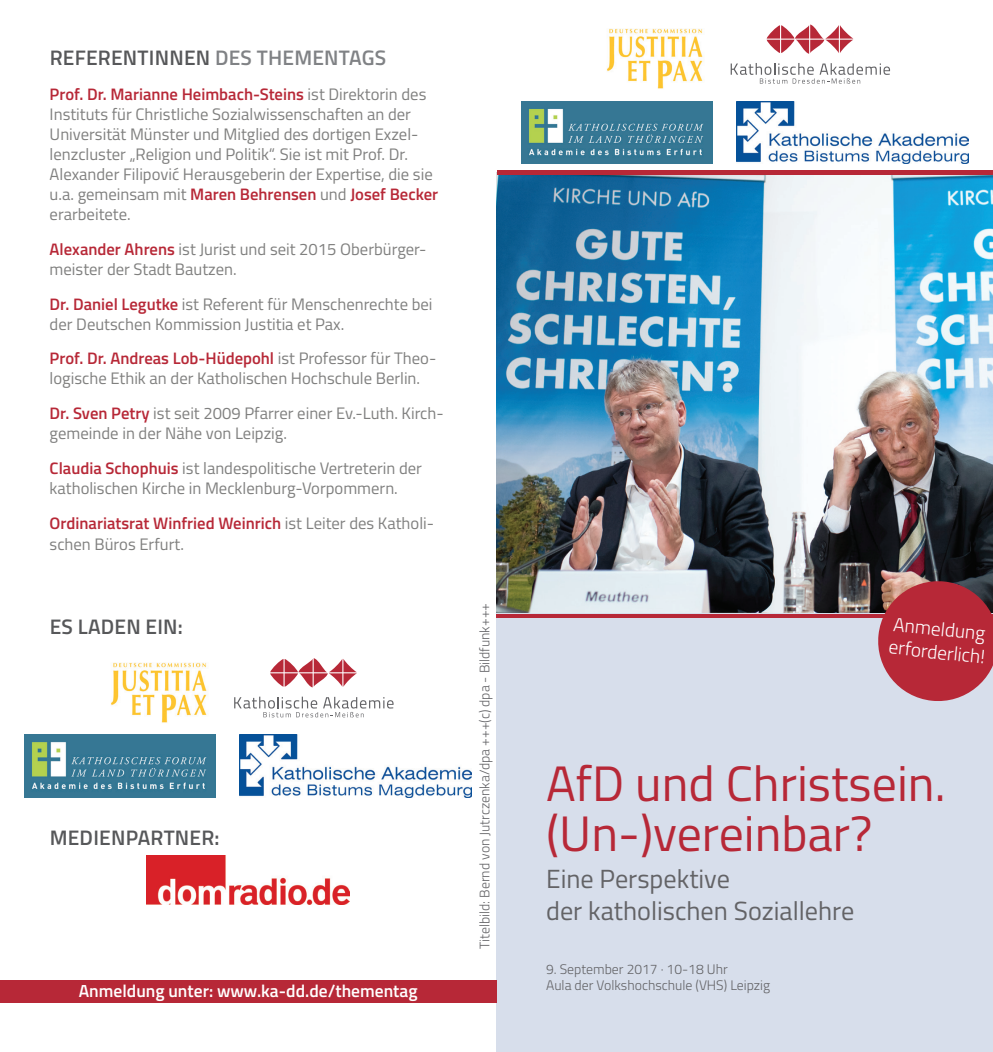
<style>
.page{position:relative;width:993px;height:1052px;background:#fff}
.page>*{position:absolute;margin:0;border:0;box-sizing:border-box;transform-origin:0 0}
.t1{font:49.88px/49.9px "Titillium";color:#b72837}
.t2{font:26.25px/31.5px "Titillium";color:#636366}
.t3{font:600 21px "Titillium";letter-spacing:.01em;color:#57585a}
.t4{font:300 19.25px/23.1px "Titillium";color:#fff}
.t5{font:600 17.5px "Titillium";color:#fff}
.t6{font:16.62px/19.9px "Titillium";color:#80807f}
.t7{font:300 13.83px/16.6px "Titillium";color:#636366}
.s1{color:#808285}
.s2{font-weight:600;color:#b72837}
</style>
<div class="page">
<img style="left:496px;top:173px;width:496px;height:441px">
<div style="left:496px;top:614px;width:496px;height:438px;background:#d7deeb"></div>
<hr style="left:497px;top:171px;width:495px;height:4px;background:#b72837">
<svg style="left:766px;top:25px;width:87px;height:29px"></svg>
<svg style="left:730px;top:63px;width:159px;height:21px"></svg>
<img style="left:607px;top:28px;width:96px;height:61px">
<img style="left:521px;top:101px;width:190px;height:63px">
<img style="left:736px;top:101px;width:231px;height:63px">
<hr style="left:496px;top:614px;width:496px;height:4px;background:#b72837">
<svg style="left:270px;top:658px;width:87px;height:29px"></svg>
<svg style="left:234px;top:696px;width:159px;height:21px"></svg>
<img style="left:111px;top:662px;width:96px;height:61px">
<img style="left:25px;top:735px;width:190px;height:62px">
<img style="left:240px;top:735px;width:231px;height:62px">
<div style="left:0;top:979px;width:496px;height:23px;background:#b72837"></div>
<img style="left:147px;top:855px;width:202px;height:49px">
<svg style="left:874px;top:578px;width:118px;height:123px;background:#b1424f"></svg>
<p class="t3" style="left:50px;top:42px;width:338px">REFERENTINNEN <span class="s1">DES THEMENTAGS</span></p>
<p class="t6" style="left:50px;top:84px;width:390px"><span class="s2">Prof. Dr. Marianne Heimbach-Steins</span> ist Direktorin des Instituts für Christliche Sozialwissenschaften an der Universität Münster und Mitglied des dortigen Exzel&shy;lenzcluster „Religion und Politik“. Sie ist mit Prof. Dr.<br>Alexander Filipović Herausgeberin der Expertise, die sie u.a. gemeinsam mit <span class="s2">Maren Behrensen</span> und <span class="s2">Josef Becker </span>erarbeitete.</p>
<p class="t6" style="left:50px;top:238px;width:378px"><span class="s2">Alexander Ahrens</span> ist Jurist und seit 2015 Oberbürger&shy;meister der Stadt Bautzen.</p>
<p class="t6" style="left:50px;top:293px;width:384px"><span class="s2">Dr. Daniel Legutke</span> ist Referent für Menschenrechte bei der Deutschen Kommission Justitia et Pax.</p>
<p class="t6" style="left:50px;top:348px;width:388px"><span class="s2">Prof. Dr. Andreas Lob-Hüdepohl</span> ist Professor für Theo&shy;logische Ethik an der Katholischen Hochschule Berlin.</p>
<p class="t6" style="left:50px;top:402px;width:395px"><span class="s2">Dr. Sven Petry</span> ist seit 2009 Pfarrer einer Ev.-Luth. Kirch&shy;gemeinde in der Nähe von Leipzig.</p>
<p class="t6" style="left:50px;top:457px;width:374px"><span class="s2">Claudia Schophuis</span> ist landespolitische Vertreterin der katholischen Kirche in Mecklenburg-Vorpommern.</p>
<p class="t6" style="left:50px;top:511px;width:386px;line-height:21px"><span class="s2">Ordinariatsrat Winfried Weinrich</span> ist Leiter des Katholi&shy;schen Büros Erfurt.</p>
<p class="t3" style="left:50px;top:610px;width:134px">ES LADEN EIN:</p>
<p class="t3" style="left:50px;top:822px;width:171px">MEDIENPARTNER:</p>
<p class="t5" style="left:79px;top:977px;width:340px">Anmeldung unter: www.ka-dd.de/thementag</p>
<p class="t7" style="left:475px;top:949px;width:348px;rotate:-90deg">Titelbild: Bernd von Jutrczenka/dpa +++(c) dpa - Bildfunk+++</p>
<p class="t4" style="left:892px;top:611px;width:98px;rotate:6deg">Anmeldung erforderlich!</p>
<h1 class="t1" style="left:546px;top:756px;width:401px">AfD und Christsein. (Un-)vereinbar?</h1>
<h2 class="t2" style="left:546px;top:862px;width:309px">Eine Perspektive<br>der katholischen Soziallehre</h2>
<p class="t7" style="left:546px;top:960px;width:225px">9. September 2017 · 10-18 Uhr<br>Aula der Volkshochschule (VHS) Leipzig</p>
</div>
